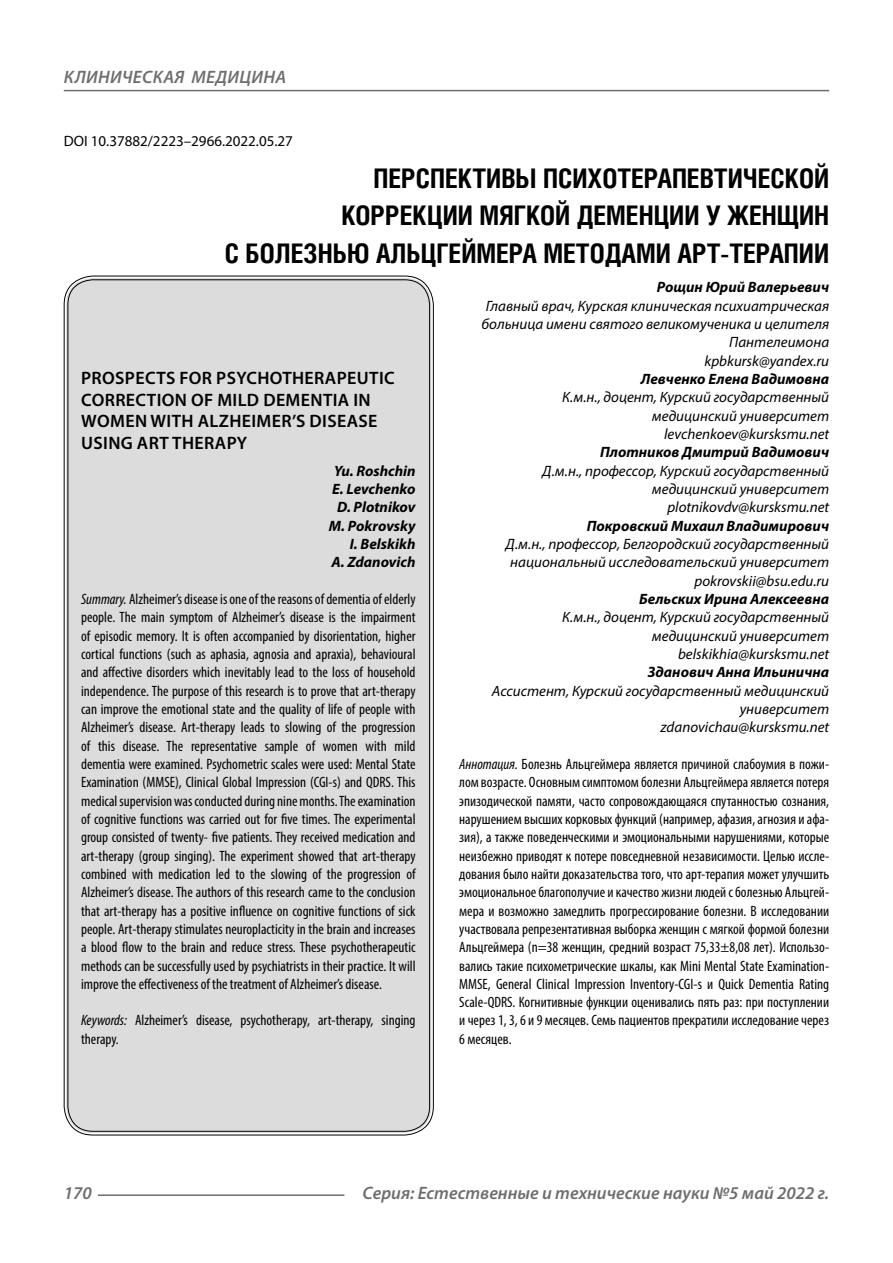
<style>
.page{position:relative;width:893px;height:1263px;background:#fff}
.page>*{position:absolute;margin:0;border:0;box-sizing:border-box;transform-origin:0 0}
.Header{font:700 27px/37.5px "Helios Cond C";color:#000;text-align:right}
.Header-eng{font:600 18px/21.6px "Myriad Pro";letter-spacing:.02em;color:#000}
.t1{font:italic 600 18px "Myriad Pro";color:#6e6e6e}
.Annotation-eng{font:condensed 15px/18.3px "Myriad Pro";color:#000;text-align:justify}
.Annotation-rus{font:condensed 15px/18.3px "Myriad Pro";color:#000;text-align:justify}
.Author-doc{font:italic 15px/18.3px "Myriad Pro";color:#000;text-align:right}
.Author{font:italic 700 15px "Myriad Pro";color:#000}
.Author-email{font:italic 15px "Myriad Pro";color:#000}
.Author-eng{font:italic 700 15px "Myriad Pro";color:#000}
.DOI{font:15px "Myriad Pro";color:#000}
.s1{font-style:italic}
</style>
<div class="page">
<div style="left:66px;top:278px;width:365px;height:855px;background:#dcdcdc;border-radius:27px"></div>
<hr style="left:98px;top:1194px;width:246px;height:2px;background:#6e6e6e">
<hr style="left:64px;top:90px;width:765px;height:1px;background:#6e6e6e">
<p class="t1" style="left:64px;top:66px;width:23px">Клиническая</p>
<p class="t1" style="left:191px;top:66px;width:13px">медицина</p>
<p class="DOI" style="left:64px;top:132px;width:231px">DOI 10.37882/2223–2966.2022.05.27</p>
<p class="Header" style="left:225px;top:159px;width:606px">ПЕРСПЕКТИВЫ ПСИХОТЕРАПЕВТИЧЕСКОЙ<br>КОРРЕКЦИИ МЯГКОЙ ДЕМЕНЦИИ У ЖЕНЩИН<br>С БОЛЕЗНЬЮ АЛЬЦГЕЙМЕРА МЕТОДАМИ АРТ-ТЕРАПИИ</p>
<p class="Author" style="left:657px;top:278px;width:174px">Рощин Юрий Валерьевич</p>
<p class="Author-doc" style="left:481px;top:296px;width:349px">Главный врач, Курская клиническая психиатрическая больница имени святого великомученика и целителя<br>Пантелеимона</p>
<p class="Author-email" style="left:704px;top:351px;width:126px">kpbkursk@yandex.ru</p>
<p class="Author" style="left:641px;top:369px;width:190px">Левченко Елена Вадимовна</p>
<p class="Author-doc" style="left:562px;top:388px;width:268px">К.м.н., доцент, Курский государственный медицинский университет</p>
<p class="Author-email" style="left:664px;top:425px;width:166px">levchenkoev@kursksmu.net</p>
<p class="Author" style="left:600px;top:443px;width:231px">Плотников Дмитрий Вадимович</p>
<p class="Author-doc" style="left:543px;top:461px;width:288px">Д.м.н., профессор, Курский государственный медицинский университет</p>
<p class="Author-email" style="left:667px;top:498px;width:163px">plotnikovdv@kursksmu.net</p>
<p class="Author" style="left:587px;top:516px;width:244px">Покровский Михаил Владимирович</p>
<p class="Author-doc" style="left:506px;top:535px;width:325px;text-align:left">Д.м.н., профессор, Белгородский государственный национальный исследовательский университет</p>
<p class="Author-email" style="left:694px;top:571px;width:136px">pokrovskii@bsu.edu.ru</p>
<p class="Author" style="left:639px;top:589px;width:191px">Бельских Ирина Алексеевна</p>
<p class="Author-doc" style="left:562px;top:608px;width:268px">К.м.н., доцент, Курский государственный медицинский университет</p>
<p class="Author-email" style="left:678px;top:645px;width:153px">belskikhia@kursksmu.net</p>
<p class="Author" style="left:648px;top:662px;width:183px">Зданович Анна Ильинична</p>
<p class="Author-doc" style="left:492px;top:681px;width:339px">Ассистент, Курский государственный медицинский университет</p>
<p class="Author-email" style="left:660px;top:718px;width:170px">zdanovichau@kursksmu.net</p>
<p class="Annotation-rus" style="left:459px;top:755px;width:371px"><span class="s1">Аннотация.</span> Болезнь Альцгеймера является причиной слабоумия в пожи&shy;лом возрасте. Основным симптомом болезни Альцгеймера является потеря эпизодической памяти, часто сопровождающаяся спутанностью сознания, нарушением высших корковых функций (например, афазия, агнозия и афа&shy;зия), а также поведенческими и эмоциональными нарушениями, которые неизбежно приводят к потере повседневной независимости. Целью иссле&shy;дования было найти доказательства того, что арт-терапия может улучшить эмоциональное благополучие и качество жизни людей с болезнью Альцгей&shy;мера и возможно замедлить прогрессирование болезни. В исследовании участвовала репрезентативная выборка женщин с мягкой формой болезни Альцгеймера (n=38 женщин, средний возраст 75,33±8,08 лет). Использо&shy;вались такие психометрические шкалы, как Mini Mental State Examination-MMSE, General Clinical Impression Inventory-CGI-s и Quick Dementia Rating Scale-QDRS. Когнитивные функции оценивались пять раз: при поступлении и через 1, 3, 6 и 9 месяцев. Семь пациентов прекратили исследование через 6 месяцев.</p>
<p class="Header-eng" style="left:81px;top:367px;width:315px">PROSPECTS FOR PSYCHOTHERAPEUTIC<br>CORRECTION OF MILD DEMENTIA IN<br>WOMEN WITH ALZHEIMER’S DISEASE<br>USING ART THERAPY</p>
<p class="Author-eng" style="left:334px;top:461px;width:83px">Yu. Roshchin</p>
<p class="Author-eng" style="left:332px;top:479px;width:85px">E. Levchenko</p>
<p class="Author-eng" style="left:337px;top:498px;width:80px">D. Plotnikov</p>
<p class="Author-eng" style="left:329px;top:516px;width:88px">M. Pokrovsky</p>
<p class="Author-eng" style="left:350px;top:534px;width:67px">I. Belskikh</p>
<p class="Author-eng" style="left:331px;top:552px;width:86px">A. Zdanovich</p>
<p class="Annotation-eng" style="left:81px;top:590px;width:336px"><span class="s1">Summary.</span> Alzheimer’s disease is one of the reasons of dementia of elderly people. The main symptom of Alzheimer’s disease is the impairment of episodic memory. It is often accompanied by disorientation, higher cortical functions (such as aphasia, agnosia and apraxia), behavioural and affective disorders which inevitably lead to the loss of household independence. The purpose of this research is to prove that art-therapy can improve the emotional state and the quality of life of people with Alzheimer’s disease. Art-therapy leads to slowing of the progression of this disease. The representative sample of women with mild dementia were examined. Psychometric scales were used: Mental State Examination (MMSE), Clinical Global Impression (CGI-s) and QDRS. This medical supervision was conducted during nine months. The examination of cognitive functions was carried out for five times. The experimental group consisted of twenty- five patients. They received medication and art-therapy (group singing). The experiment showed that art-therapy combined with medication led to the slowing of the progression of Alzheimer’s disease. The authors of this research came to the conclusion that art-therapy has a positive influence on cognitive functions of sick people. Art-therapy stimulates neuroplacticity in the brain and increases a blood flow to the brain and reduce stress. These psychotherapeutic methods can be successfully used by psychiatrists in their practice. It will improve the effectiveness of the treatment of Alzheimer’s disease.</p>
<p class="Annotation-eng" style="left:81px;top:1011px;width:336px"><span class="s1">Keywords:</span> Alzheimer’s disease, psychotherapy, art-therapy, singing therapy.</p>
<p class="t1" style="left:64px;top:1182px;width:30px">170</p>
<p class="t1" style="left:363px;top:1182px;width:468px">Серия: Естественные и технические науки №5 май 2022 г.</p>
</div>
